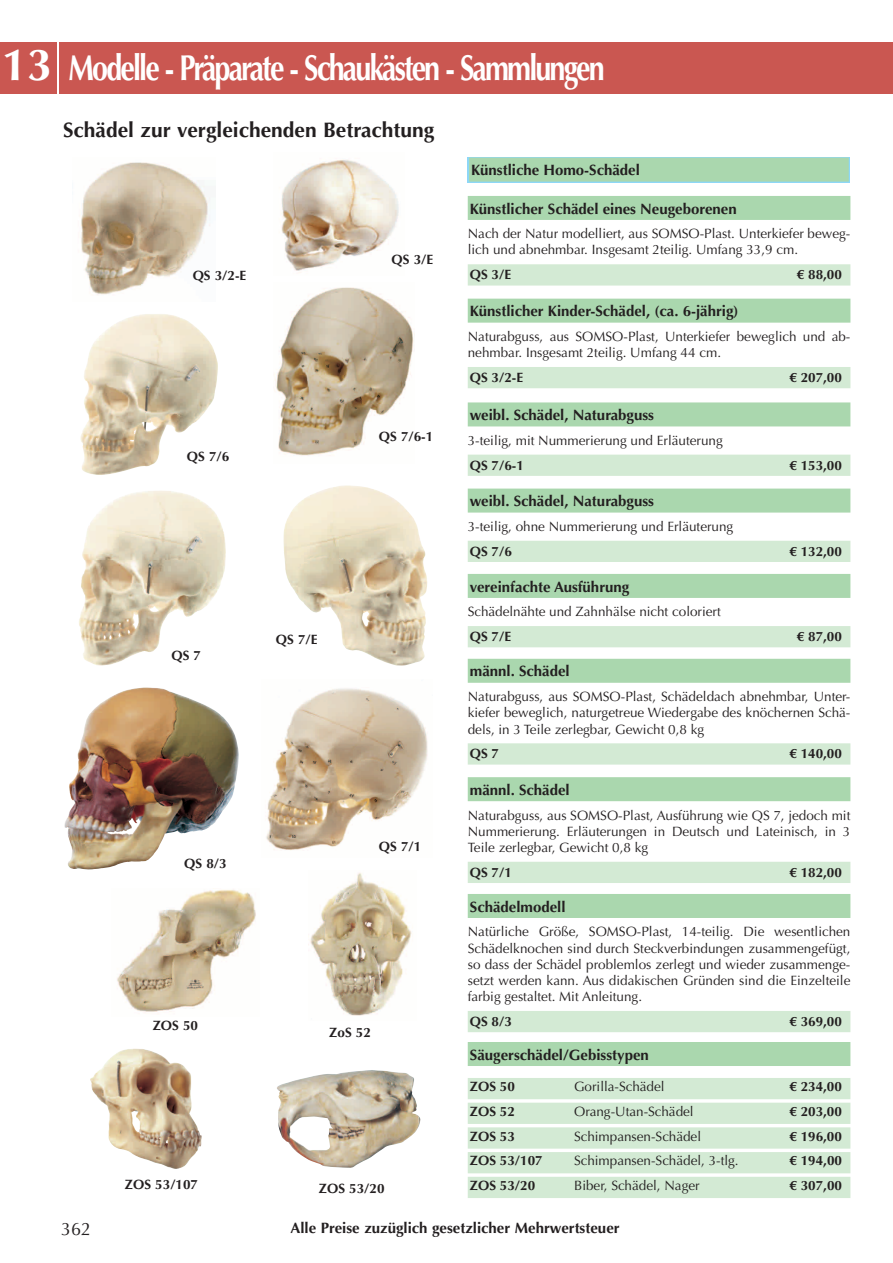
<style>
.page{position:relative;width:893px;height:1263px;background:#fff}
.page>*{position:absolute;margin:0;border:0;box-sizing:border-box;transform-origin:0 0}
.t1{font:700 36px "Optima LT Std";letter-spacing:-.065em;color:#fff;scale:.8 1}
.t2{font:700 21px "Optima LT Std";color:#231f20}
.t3{font:18px "Optima LT Std";color:#231f20}
.t4{font:700 15px "Optima LT Std";color:#231f20}
.t5{font:13.5px/16.2px "Optima LT Std";color:#231f20;text-align:justify}
.t6{font:700 13.5px "Optima LT Std";color:#231f20}
.s1{font-size:45px}
</style>
<div class="page">
<div style="left:60px;top:43px;width:833px;height:51px;background:#ca5751"></div>
<div style="left:0;top:43px;width:56px;height:51px;background:#ca5751"></div>
<img style="left:64px;top:687px;width:175px;height:183px">
<img style="left:277px;top:1070px;width:143px;height:98px">
<img style="left:90px;top:1049px;width:112px;height:120px">
<img style="left:309px;top:873px;width:103px;height:143px">
<img style="left:117px;top:889px;width:139px;height:123px">
<img style="left:266px;top:688px;width:162px;height:163px">
<svg style="left:468px;top:157px;width:382px;height:26px"></svg>
<div style="left:469px;top:158px;width:380px;height:24px;background:#aad7ae"></div>
<div style="left:468px;top:894px;width:382px;height:24px;background:#aad7ae"></div>
<div style="left:468px;top:1011px;width:382px;height:21px;background:#d3ead4"></div>
<div style="left:468px;top:1042px;width:382px;height:24px;background:#aad7ae"></div>
<div style="left:468px;top:1078px;width:382px;height:21px;background:#d3ead4"></div>
<div style="left:468px;top:1103px;width:382px;height:21px;background:#d3ead4"></div>
<div style="left:468px;top:1127px;width:382px;height:21px;background:#d3ead4"></div>
<div style="left:468px;top:1152px;width:382px;height:21px;background:#d3ead4"></div>
<div style="left:468px;top:1177px;width:382px;height:21px;background:#d3ead4"></div>
<div style="left:468px;top:402px;width:382px;height:24px;background:#aad7ae"></div>
<div style="left:468px;top:455px;width:382px;height:21px;background:#d3ead4"></div>
<div style="left:468px;top:489px;width:382px;height:24px;background:#aad7ae"></div>
<div style="left:468px;top:541px;width:382px;height:21px;background:#d3ead4"></div>
<div style="left:468px;top:574px;width:382px;height:24px;background:#aad7ae"></div>
<div style="left:468px;top:626px;width:382px;height:21px;background:#d3ead4"></div>
<div style="left:468px;top:659px;width:382px;height:24px;background:#aad7ae"></div>
<div style="left:468px;top:743px;width:382px;height:22px;background:#d3ead4"></div>
<div style="left:468px;top:777px;width:382px;height:24px;background:#aad7ae"></div>
<div style="left:468px;top:862px;width:382px;height:21px;background:#d3ead4"></div>
<div style="left:468px;top:196px;width:382px;height:24px;background:#aad7ae"></div>
<div style="left:468px;top:264px;width:382px;height:22px;background:#d3ead4"></div>
<div style="left:468px;top:299px;width:382px;height:24px;background:#aad7ae"></div>
<div style="left:468px;top:367px;width:382px;height:21px;background:#d3ead4"></div>
<img style="left:274px;top:287px;width:140px;height:169px">
<img style="left:281px;top:159px;width:118px;height:114px">
<img style="left:79px;top:162px;width:131px;height:133px">
<img style="left:80px;top:314px;width:138px;height:161px">
<img style="left:283px;top:485px;width:144px;height:181px">
<img style="left:79px;top:491px;width:147px;height:175px">
<h1 class="t1" style="left:2px;top:47px;width:755px"><span class="s1">13</span> Modelle - Präparate - Schaukästen - Sammlungen</h1>
<h2 class="t2" style="left:63px;top:118px;width:373px">Schädel zur vergleichenden Betrachtung</h2>
<p class="t6" style="left:193px;top:268px;width:55px">QS 3/2-E</p>
<p class="t6" style="left:187px;top:448px;width:44px">QS 7/6</p>
<p class="t6" style="left:392px;top:251px;width:43px">QS 3/E</p>
<p class="t6" style="left:379px;top:428px;width:56px">QS 7/6-1</p>
<p class="t6" style="left:171px;top:647px;width:31px">QS 7</p>
<p class="t6" style="left:276px;top:632px;width:43px">QS 7/E</p>
<p class="t6" style="left:184px;top:856px;width:44px">QS 8/3</p>
<p class="t6" style="left:153px;top:1017px;width:47px">ZOS 50</p>
<p class="t6" style="left:125px;top:1176px;width:75px">ZOS 53/107</p>
<p class="t6" style="left:379px;top:839px;width:44px">QS 7/1</p>
<p class="t6" style="left:329px;top:1024px;width:43px">ZoS 52</p>
<p class="t6" style="left:319px;top:1180px;width:67px">ZOS 53/20</p>
<p class="t4" style="left:471px;top:161px;width:170px">Künstliche Homo-Schädel</p>
<p class="t4" style="left:470px;top:200px;width:268px">Künstlicher Schädel eines Neugeborenen</p>
<p class="t5" style="left:468px;top:226px;width:384px">Nach der Natur modelliert, aus SOMSO-Plast. Unterkiefer beweg&shy;lich und abnehmbar. Insgesamt 2teilig. Umfang 33,9 cm.</p>
<p class="t6" style="left:470px;top:267px;width:43px">QS 3/E</p>
<p class="t6" style="left:797px;top:267px;width:47px">€ 88,00</p>
<p class="t4" style="left:470px;top:302px;width:270px">Künstlicher Kinder-Schädel, (ca. 6-jährig)</p>
<p class="t5" style="left:468px;top:328px;width:384px">Naturabguss, aus SOMSO-Plast, Unterkiefer beweglich und ab&shy;nehmbar. Insgesamt 2teilig. Umfang 44 cm.</p>
<p class="t6" style="left:470px;top:369px;width:55px">QS 3/2-E</p>
<p class="t6" style="left:789px;top:369px;width:54px">€ 207,00</p>
<p class="t4" style="left:470px;top:406px;width:186px">weibl. Schädel, Naturabguss</p>
<p class="t5" style="left:468px;top:432px;width:257px">3-teilig, mit Nummerierung und Erläuterung</p>
<p class="t6" style="left:470px;top:457px;width:56px">QS 7/6-1</p>
<p class="t6" style="left:789px;top:457px;width:54px">€ 153,00</p>
<p class="t4" style="left:470px;top:492px;width:186px">weibl. Schädel, Naturabguss</p>
<p class="t5" style="left:468px;top:518px;width:267px">3-teilig, ohne Nummerierung und Erläuterung</p>
<p class="t6" style="left:470px;top:543px;width:44px">QS 7/6</p>
<p class="t6" style="left:789px;top:543px;width:54px">€ 132,00</p>
<p class="t4" style="left:470px;top:578px;width:161px">vereinfachte Ausführung</p>
<p class="t5" style="left:468px;top:604px;width:255px">Schädelnähte und Zahnhälse nicht coloriert</p>
<p class="t6" style="left:470px;top:628px;width:43px">QS 7/E</p>
<p class="t6" style="left:797px;top:628px;width:47px">€ 87,00</p>
<p class="t4" style="left:470px;top:662px;width:101px">männl. Schädel</p>
<p class="t5" style="left:468px;top:689px;width:384px">Naturabguss, aus SOMSO-Plast, Schädeldach abnehmbar, Unter&shy;kiefer beweglich, naturgetreue Wiedergabe des knöchernen Schä&shy;dels, in 3 Teile zerlegbar, Gewicht 0,8 kg</p>
<p class="t6" style="left:470px;top:746px;width:31px">QS 7</p>
<p class="t6" style="left:789px;top:746px;width:54px">€ 140,00</p>
<p class="t4" style="left:470px;top:781px;width:101px">männl. Schädel</p>
<p class="t5" style="left:468px;top:807px;width:384px">Naturabguss, aus SOMSO-Plast, Ausführung wie QS 7, jedoch mit Nummerierung. Erläuterungen in Deutsch und Lateinisch, in 3<br>Teile zerlegbar, Gewicht 0,8 kg</p>
<p class="t6" style="left:470px;top:864px;width:44px">QS 7/1</p>
<p class="t6" style="left:789px;top:864px;width:54px">€ 182,00</p>
<p class="t4" style="left:470px;top:898px;width:97px">Schädelmodell</p>
<p class="t5" style="left:468px;top:924px;width:384px">Natürliche Größe, SOMSO-Plast, 14-teilig. Die wesentlichen Schädelknochen sind durch Steckverbindungen zusammengefügt, so dass der Schädel problemlos zerlegt und wieder zusammenge&shy;setzt werden kann. Aus didakischen Gründen sind die Einzelteile farbig gestaltet. Mit Anleitung.</p>
<p class="t6" style="left:470px;top:1013px;width:44px">QS 8/3</p>
<p class="t6" style="left:789px;top:1013px;width:54px">€ 369,00</p>
<p class="t4" style="left:470px;top:1046px;width:181px">Säugerschädel/Gebisstypen</p>
<p class="t6" style="left:470px;top:1079px;width:47px">ZOS 50</p>
<p class="t5" style="left:574px;top:1079px;width:92px">Gorilla-Schädel</p>
<p class="t6" style="left:789px;top:1079px;width:54px">€ 234,00</p>
<p class="t6" style="left:470px;top:1103px;width:47px">ZOS 52</p>
<p class="t5" style="left:574px;top:1103px;width:121px">Orang-Utan-Schädel</p>
<p class="t6" style="left:789px;top:1103px;width:54px">€ 203,00</p>
<p class="t6" style="left:470px;top:1128px;width:47px">ZOS 53</p>
<p class="t5" style="left:574px;top:1128px;width:129px">Schimpansen-Schädel</p>
<p class="t6" style="left:789px;top:1128px;width:54px">€ 196,00</p>
<p class="t6" style="left:470px;top:1153px;width:74px">ZOS 53/107</p>
<p class="t5" style="left:574px;top:1153px;width:166px">Schimpansen-Schädel, 3-tlg.</p>
<p class="t6" style="left:789px;top:1153px;width:54px">€ 194,00</p>
<p class="t6" style="left:470px;top:1178px;width:67px">ZOS 53/20</p>
<p class="t5" style="left:574px;top:1178px;width:127px">Biber, Schädel, Nager</p>
<p class="t6" style="left:789px;top:1178px;width:54px">€ 307,00</p>
<h3 class="t3" style="left:61px;top:1218px;width:32px">362</h3>
<p class="t4" style="left:290px;top:1219px;width:331px">Alle Preise zuzüglich gesetzlicher Mehrwertsteuer</p>
</div>
